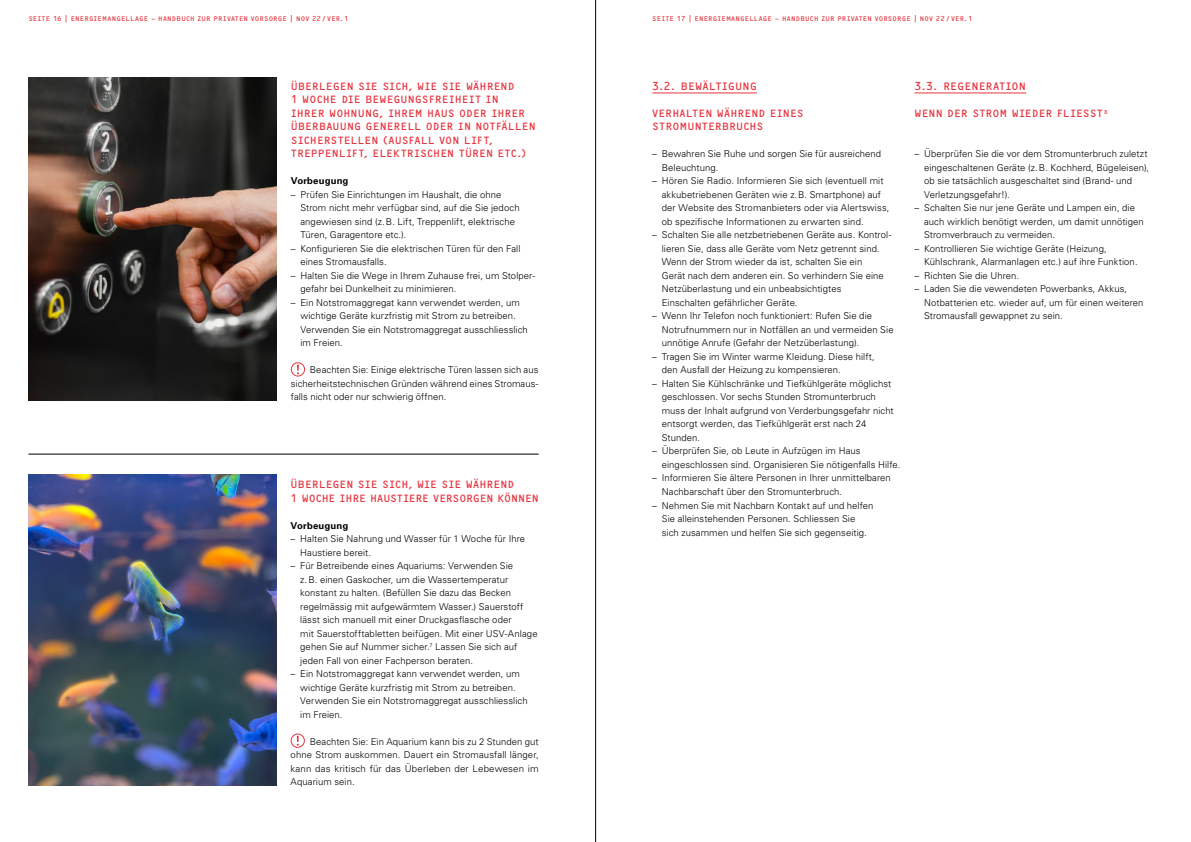
<style>
.page{position:relative;width:1191px;height:842px;background:#fff}
.page>*{position:absolute;margin:0;border:0;box-sizing:border-box;transform-origin:0 0}
.t1{font:11.2px "OCRF";color:#e6343f}
.t2{font:11px/13.5px "OCRF";letter-spacing:-.005em;color:#e6343f}
.t3{font:300 9.5px/13.5px "Univers";letter-spacing:.005em;color:#000}
.t4{font:700 9.5px "Univers";letter-spacing:.02em;color:#000}
.t5{font:7px "OCRF";letter-spacing:.02em;color:#e6343f}
.s1{font-size:9.8px}
</style>
<div class="page">
<img style="left:28px;top:475px;width:248px;height:310px">
<hr style="left:652px;top:93px;width:105px;height:1px;background:#e6343f">
<hr style="left:914px;top:93px;width:112px;height:1px;background:#e6343f">
<svg style="left:291px;top:734px;width:13px;height:13px"></svg>
<div style="left:291px;top:734px;width:14px;height:14px;border:1px solid #e6343f;border-radius:50%"></div>
<svg style="left:297px;top:736px;width:2px;height:9px"></svg>
<hr style="left:28px;top:454px;width:511px;height:1px;background:#000">
<img style="left:28px;top:77px;width:248px;height:323px">
<div style="left:291px;top:362px;width:14px;height:14px;border:1px solid #e6343f;border-radius:50%"></div>
<svg style="left:297px;top:365px;width:2px;height:9px"></svg>
<hr style="left:595px;top:0;width:1px;height:842px;background:#000">
<p class="t5" style="left:28px;top:15px;width:322px">SEITE 16 <span class="s1">|</span> ENERGIEMANGELLAGE – HANDBUCH ZUR PRIVATEN VORSORGE <span class="s1">|</span> NOV 22/VER.1</p>
<p class="t5" style="left:652px;top:15px;width:322px">SEITE 17 <span class="s1">|</span> ENERGIEMANGELLAGE – HANDBUCH ZUR PRIVATEN VORSORGE <span class="s1">|</span> NOV 22/VER.1</p>
<p class="t2" style="left:291px;top:79px;width:246px">ÜBERLEGEN SIE SICH, WIE SIE WÄHREND<br>1 WOCHE DIE BEWEGUNGSFREIHEIT IN<br>IHRER WOHNUNG, IHREM HAUS ODER IHRER ÜBERBAUUNG GENERELL ODER IN NOTFÄLLEN SICHERSTELLEN (AUSFALL VON LIFT, TREPPENLIFT, ELEKTRISCHEN TÜREN ETC.)</p>
<p class="t4" style="left:291px;top:175px;width:59px">Vorbeugung</p>
<p class="t3" style="left:300px;top:188px;width:221px;text-indent:-10px">– Prüfen Sie Einrichtungen im Haushalt, die ohne Strom nicht mehr verfügbar sind, auf die Sie jedoch angewiesen sind (z.B. Lift, Treppenlift, elektrische Türen, Garagentore etc.).</p>
<p class="t3" style="left:300px;top:242px;width:221px;text-indent:-10px">– Konfigurieren Sie die elektrischen Türen für den Fall eines Stromausfalls.</p>
<p class="t3" style="left:300px;top:269px;width:236px;text-indent:-10px">– Halten Sie die Wege in Ihrem Zuhause frei, um Stolper&shy;gefahr bei Dunkelheit zu minimieren.</p>
<p class="t3" style="left:300px;top:296px;width:229px;text-indent:-10px">– Ein Notstromaggregat kann verwendet werden, um wichtige Geräte kurzfristig mit Strom zu betreiben.<br>Verwenden Sie ein Notstromaggregat ausschliesslich im Freien.</p>
<p class="t3" style="left:291px;top:363px;width:249px;text-align:justify;text-indent:19px">Beachten Sie: Einige elektrische Türen lassen sich aus sicherheitstechnischen Gründen während eines Stromaus&shy;falls nicht oder nur schwierig öffnen.</p>
<p class="t2" style="left:291px;top:477px;width:250px">ÜBERLEGEN SIE SICH, WIE SIE WÄHREND<br>1 WOCHE IHRE HAUSTIERE VERSORGEN KÖNNEN</p>
<p class="t4" style="left:291px;top:519px;width:59px">Vorbeugung</p>
<p class="t3" style="left:300px;top:532px;width:226px;text-indent:-10px">– Halten Sie Nahrung und Wasser für 1 Woche für Ihre<br>Haustiere bereit.</p>
<p class="t3" style="left:300px;top:559px;width:239px;text-indent:-10px">– Für Betreibende eines Aquariums: Verwenden Sie<br>z.B. einen Gaskocher, um die Wassertemperatur konstant zu halten. (Befüllen Sie dazu das Becken regelmässig mit aufgewärmtem Wasser.) Sauerstoff lässt sich manuell mit einer Druckgasflasche oder<br>mit Sauerstofftabletten beifügen. Mit einer USV-Anlage gehen Sie auf Nummer sicher.<sup>7</sup> Lassen Sie sich auf jeden Fall von einer Fachperson beraten.</p>
<p class="t3" style="left:300px;top:667px;width:229px;text-indent:-10px">– Ein Notstromaggregat kann verwendet werden, um wichtige Geräte kurzfristig mit Strom zu betreiben.<br>Verwenden Sie ein Notstromaggregat ausschliesslich im Freien.</p>
<p class="t3" style="left:291px;top:734px;width:250px;text-align:justify;text-indent:19px">Beachten Sie: Ein Aquarium kann bis zu 2 Stunden gut ohne Strom auskommen. Dauert ein Stromausfall länger, kann das kritisch für das Überleben der Lebewesen im Aquarium sein.</p>
<p class="t1" style="left:652px;top:79px;width:106px">3.2. BEWÄLTIGUNG</p>
<p class="t2" style="left:652px;top:106px;width:153px">VERHALTEN WÄHREND EINES<br>STROMUNTERBRUCHS</p>
<p class="t3" style="left:662px;top:147px;width:221px;text-indent:-10px">– Bewahren Sie Ruhe und sorgen Sie für ausreichend<br>Beleuchtung.</p>
<p class="t3" style="left:662px;top:174px;width:229px;text-indent:-10px">– Hören Sie Radio. Informieren Sie sich (eventuell mit akkubetriebenen Geräten wie z.B. Smartphone) auf der Website des Stromanbieters oder via Alertswiss, ob spezifische Informationen zu erwarten sind.</p>
<p class="t3" style="left:662px;top:228px;width:231px;text-indent:-10px">– Schalten Sie alle netzbetriebenen Geräte aus. Kontrol&shy;lieren Sie, dass alle Geräte vom Netz getrennt sind.<br>Wenn der Strom wieder da ist, schalten Sie ein<br>Gerät nach dem anderen ein. So verhindern Sie eine Netzüberlastung und ein unbeabsichtigtes Einschalten gefährlicher Geräte.</p>
<p class="t3" style="left:662px;top:309px;width:233px;text-indent:-10px">– Wenn Ihr Telefon noch funktioniert: Rufen Sie die<br>Notrufnummern nur in Notfällen an und vermeiden Sie unnötige Anrufe (Gefahr der Netzüberlastung).</p>
<p class="t3" style="left:662px;top:350px;width:214px;text-indent:-10px">– Tragen Sie im Winter warme Kleidung. Diese hilft, den Ausfall der Heizung zu kompensieren.</p>
<p class="t3" style="left:662px;top:377px;width:233px;text-indent:-10px">– Halten Sie Kühlschränke und Tiefkühlgeräte möglichst geschlossen. Vor sechs Stunden Stromunterbruch muss der Inhalt aufgrund von Verderbungsgefahr nicht entsorgt werden, das Tiefkühlgerät erst nach 24<br>Stunden.</p>
<p class="t3" style="left:662px;top:444px;width:240px;text-indent:-10px">– Überprüfen Sie, ob Leute in Aufzügen im Haus eingeschlossen sind. Organisieren Sie nötigenfalls Hilfe.</p>
<p class="t3" style="left:662px;top:471px;width:230px;text-indent:-10px">– Informieren Sie ältere Personen in Ihrer unmittelbaren<br>Nachbarschaft über den Stromunterbruch.</p>
<p class="t3" style="left:662px;top:498px;width:213px;text-indent:-10px">– Nehmen Sie mit Nachbarn Kontakt auf und helfen<br>Sie alleinstehenden Personen. Schliessen Sie sich zusammen und helfen Sie sich gegenseitig.</p>
<p class="t1" style="left:914px;top:79px;width:113px">3.3. REGENERATION</p>
<p class="t2" style="left:914px;top:106px;width:195px">WENN DER STROM WIEDER FLIESST <sup>8</sup></p>
<p class="t3" style="left:924px;top:147px;width:227px;text-indent:-10px">– Überprüfen Sie die vor dem Stromunterbruch zuletzt eingeschaltenen Geräte (z.B. Kochherd, Bügeleisen), ob sie tatsächlich ausgeschaltet sind (Brand- und Verletzungsgefahr!).</p>
<p class="t3" style="left:924px;top:201px;width:221px;text-indent:-10px">– Schalten Sie nur jene Geräte und Lampen ein, die auch wirklich benötigt werden, um damit unnötigen<br>Stromverbrauch zu vermeiden.</p>
<p class="t3" style="left:924px;top:242px;width:215px;text-indent:-10px">– Kontrollieren Sie wichtige Geräte (Heizung,<br>Kühlschrank, Alarmanlagen etc.) auf ihre Funktion.</p>
<p class="t3" style="left:914px;top:269px;width:106px">– Richten Sie die Uhren.</p>
<p class="t3" style="left:924px;top:282px;width:221px;text-indent:-10px">– Laden Sie die vewendeten Powerbanks, Akkus,<br>Notbatterien etc. wieder auf, um für einen weiteren<br>Stromausfall gewappnet zu sein.</p>
</div>
